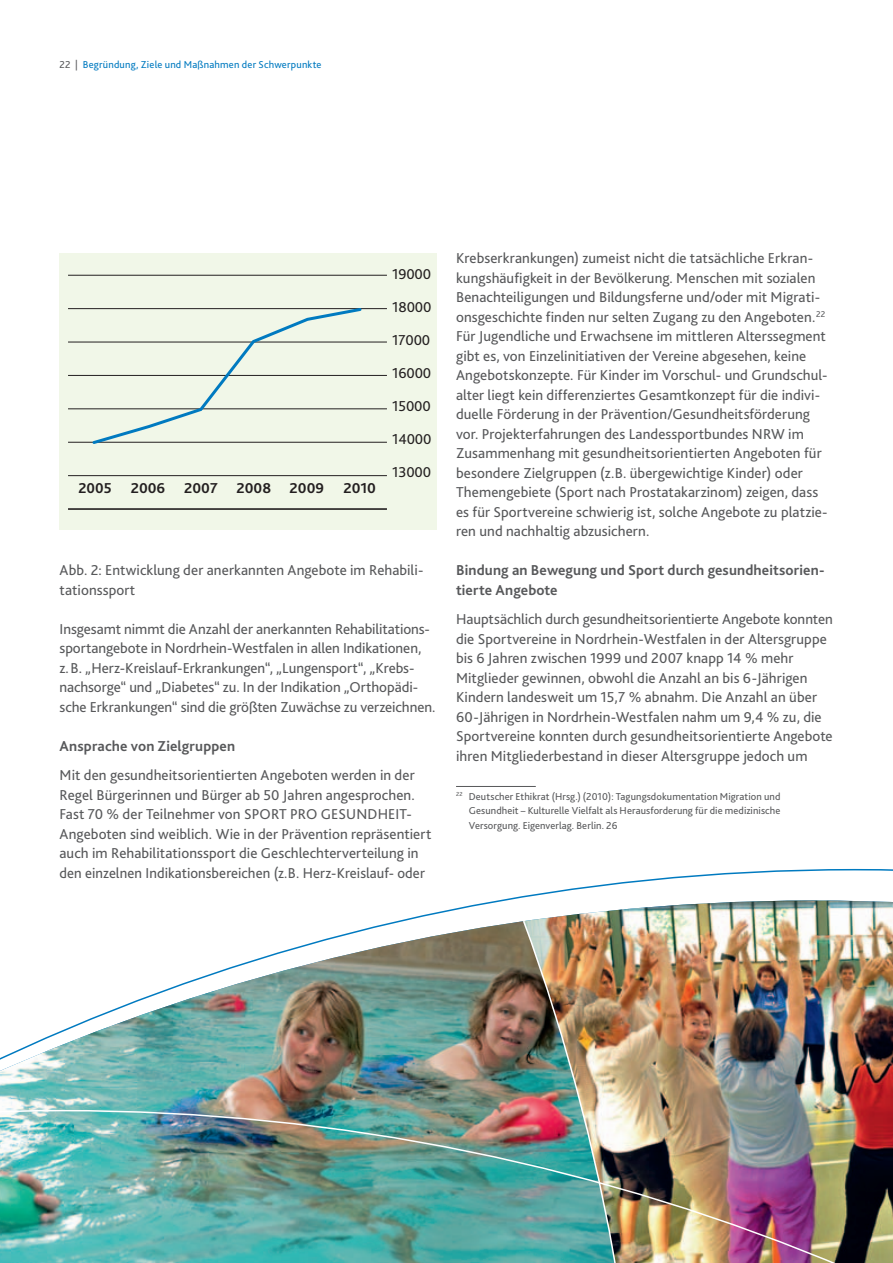
<style>
.page{position:relative;width:893px;height:1263px;background:#fff}
.page>*{position:absolute;margin:0;border:0;box-sizing:border-box;transform-origin:0 0}
.t1{font:15px/19.5px "Bliss 2";color:#57585a}
.t2{font:700 15px/19.5px "Bliss 2";letter-spacing:.01em;color:#57585a}
.t3{font:15px "Bliss 2";letter-spacing:-.01em;color:#231f20}
.t4{font:700 15px "Bliss 2";color:#231f20}
.t5{font:10.5px/14.7px "Bliss 2";letter-spacing:.005em;color:#57585a;text-align:justify}
.t6{font:10.5px "Bliss 2";letter-spacing:.02em;color:#007ac0}
.s1{color:#57585a}
</style>
<div class="page">
<img style="left:0;top:869px;width:893px;height:394px">
<hr style="left:456px;top:786px;width:80px;height:1px;background:#57585a">
<div style="left:60px;top:254px;width:377px;height:276px;background:#f1f7e8"></div>
<hr style="left:68px;top:508px;width:319px;height:2px;background:#231f20">
<hr style="left:68px;top:475px;width:319px;height:1px;background:#231f20">
<hr style="left:68px;top:442px;width:319px;height:1px;background:#231f20">
<hr style="left:68px;top:408px;width:319px;height:1px;background:#231f20">
<hr style="left:68px;top:375px;width:319px;height:1px;background:#231f20">
<hr style="left:68px;top:342px;width:319px;height:1px;background:#231f20">
<hr style="left:68px;top:275px;width:319px;height:1px;background:#231f20">
<hr style="left:68px;top:308px;width:319px;height:1px;background:#231f20">
<svg style="left:90px;top:308px;width:274px;height:136px"></svg>
<p class="t6" style="left:60px;top:60px;width:263px"><span class="s1">22 |</span> Begründung, Ziele und Maßnahmen der Schwerpunkte</p>
<p class="t4" style="left:79px;top:482px;width:35px">2005</p>
<p class="t4" style="left:131px;top:482px;width:36px">2006</p>
<p class="t4" style="left:184px;top:482px;width:35px">2007</p>
<p class="t4" style="left:237px;top:482px;width:89px">2008 2009</p>
<p class="t4" style="left:343px;top:482px;width:34px">2010</p>
<p class="t3" style="left:392px;top:268px;width:40px">19000</p>
<p class="t3" style="left:392px;top:301px;width:41px">18000</p>
<p class="t3" style="left:392px;top:334px;width:39px">17000</p>
<p class="t3" style="left:392px;top:367px;width:40px">16000</p>
<p class="t3" style="left:392px;top:400px;width:40px">15000</p>
<p class="t3" style="left:392px;top:433px;width:41px">14000</p>
<p class="t3" style="left:392px;top:466px;width:40px">13000</p>
<p class="t1" style="left:60px;top:562px;width:365px">Abb. 2: Entwicklung der anerkannten Angebote im Rehabili&shy;tationssport</p>
<p class="t1" style="left:60px;top:620px;width:378px">Insgesamt nimmt die Anzahl der anerkannten Rehabilitations&shy;sportangebote in Nordrhein-Westfalen in allen Indikationen, z.B. „Herz-Kreislauf-Erkrankungen“, „Lungensport“, „Krebs&shy;nachsorge“ und „Diabetes“ zu. In der Indikation „Orthopädi&shy;sche Erkrankungen“ sind die größten Zuwächse zu verzeichnen.</p>
<p class="t2" style="left:60px;top:737px;width:177px">Ansprache von Zielgruppen</p>
<p class="t1" style="left:60px;top:767px;width:373px">Mit den gesundheitsorientierten Angeboten werden in der Regel Bürgerinnen und Bürger ab 50 Jahren angesprochen.<br>Fast 70 % der Teilnehmer von SPORT PRO GESUNDHEIT-Angeboten sind weiblich. Wie in der Prävention repräsentiert auch im Rehabilitationssport die Geschlechterverteilung in den einzelnen Indikationsbereichen (z.B. Herz-Kreislauf- oder</p>
<p class="t1" style="left:456px;top:250px;width:373px">Krebserkrankungen) zumeist nicht die tatsächliche Erkran&shy;kungshäufigkeit in der Bevölkerung. Menschen mit sozialen Benachteiligungen und Bildungsferne und/oder mit Migrati&shy;onsgeschichte finden nur selten Zugang zu den Angeboten.<sup>22<br></sup>Für Jugendliche und Erwachsene im mittleren Alterssegment gibt es, von Einzelinitiativen der Vereine abgesehen, keine Angebotskonzepte. Für Kinder im Vorschul- und Grundschul&shy;alter liegt kein differenziertes Gesamtkonzept für die indivi&shy;duelle Förderung in der Prävention/Gesundheitsförderung vor. Projekterfahrungen des Landessportbundes NRW im Zusammenhang mit gesundheitsorientierten Angeboten für besondere Zielgruppen (z.B. übergewichtige Kinder) oder Themengebiete (Sport nach Prostatakarzinom) zeigen, dass es für Sportvereine schwierig ist, solche Angebote zu platzie&shy;ren und nachhaltig abzusichern.</p>
<p class="t2" style="left:456px;top:562px;width:370px">Bindung an Bewegung und Sport durch gesundheitsorien&shy;tierte Angebote</p>
<p class="t1" style="left:456px;top:611px;width:378px">Hauptsächlich durch gesundheitsorientierte Angebote konnten die Sportvereine in Nordrhein-Westfalen in der Altersgruppe bis 6 Jahren zwischen 1999 und 2007 knapp 14 % mehr Mitglieder gewinnen, obwohl die Anzahl an bis 6-Jährigen Kindern landesweit um 15,7 % abnahm. Die Anzahl an über 60-Jährigen in Nordrhein-Westfalen nahm um 9,4 % zu, die Sportvereine konnten durch gesundheitsorientierte Angebote ihren Mitgliederbestand in dieser Altersgruppe jedoch um</p>
<p class="t5" style="left:469px;top:790px;width:313px;text-indent:-13px"><sup>22</sup> Deutscher Ethikrat (Hrsg.) (2010): Tagungsdokumentation Migration und Gesundheit – Kulturelle Vielfalt als Herausforderung für die medizinische Versorgung. Eigenverlag. Berlin. 26</p>
</div>
